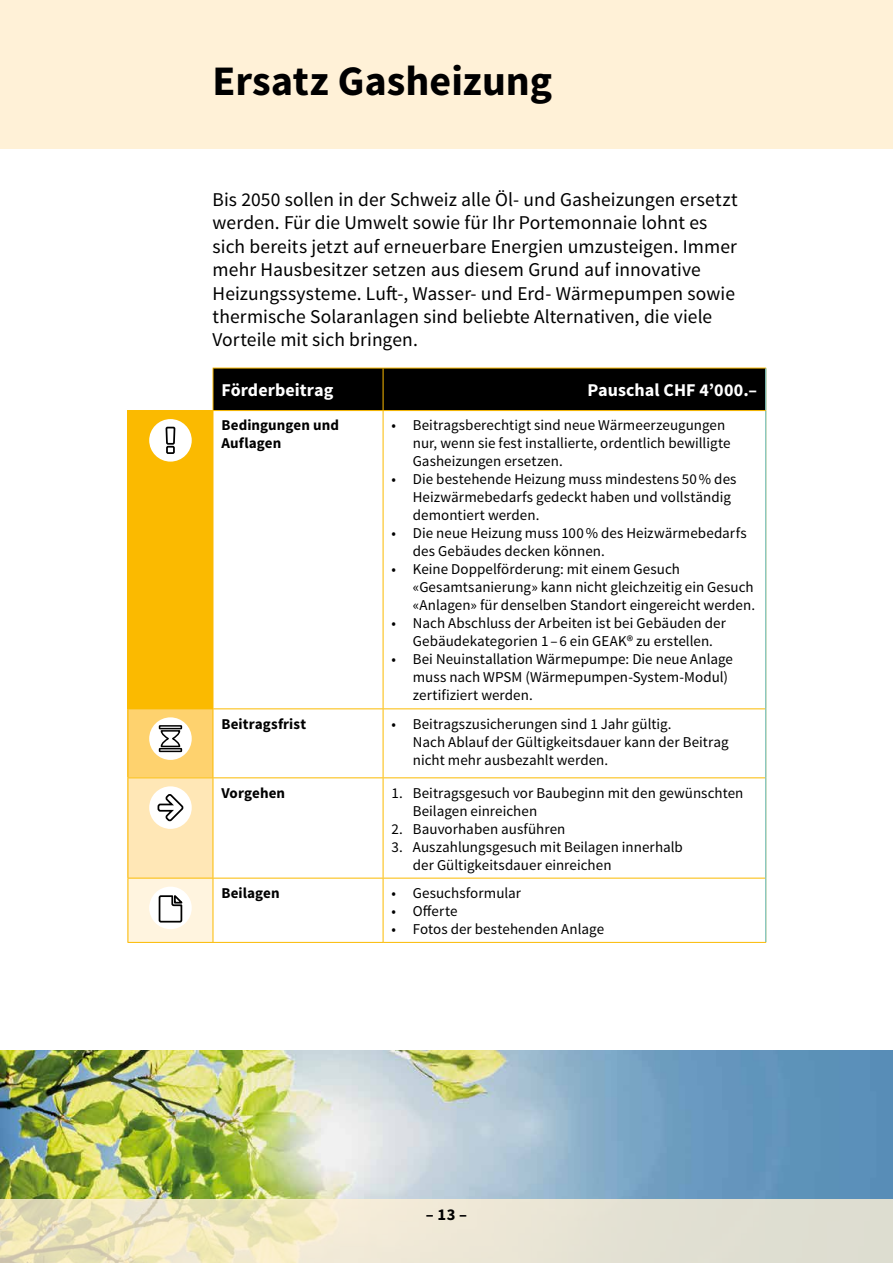
<style>
.page{position:relative;width:893px;height:1263px;background:#fff}
.page>*{position:absolute;margin:0;border:0;box-sizing:border-box;transform-origin:0 0}
.t1{font:700 42px "Source Sans Pro";color:#000}
.t2{font:19.5px/23.4px "Source Sans Pro";letter-spacing:.005em;color:#000}
.t3{font:700 18px "Source Sans Pro";letter-spacing:.005em;color:#fff}
.t4{font:700 16.5px "Source Sans Pro";color:#000}
.t5{font:15px/18px "Source Sans Pro";letter-spacing:.005em;color:#000}
.t6{font:700 15px/18px "Source Sans Pro";letter-spacing:.005em;color:#000}
</style>
<div class="page">
<img style="left:0;top:1050px;width:893px;height:149px">
<svg style="left:0;top:1199px;width:893px;height:64px;background:#e8e3cb"></svg>
<div style="left:0;top:0;width:893px;height:149px;background:#fff1d7"></div>
<div style="left:214px;top:369px;width:551px;height:41px;background:#000"></div>
<div style="left:128px;top:411px;width:85px;height:298px;background:#fbba00"></div>
<div style="left:128px;top:709px;width:85px;height:69px;background:#fed26e"></div>
<div style="left:128px;top:778px;width:85px;height:100px;background:#ffe7b6"></div>
<div style="left:128px;top:878px;width:85px;height:64px;background:#fff4df"></div>
<hr style="left:213px;top:368px;width:170px;height:1px;background:#fbba00">
<hr style="left:213px;top:368px;width:1px;height:42px;background:#fbba00">
<hr style="left:383px;top:368px;width:383px;height:1px;background:#fbba00">
<hr style="left:383px;top:368px;width:1px;height:42px;background:#fbba00">
<hr style="left:128px;top:410px;width:85px;height:1px;background:#fbba00">
<hr style="left:213px;top:410px;width:170px;height:1px;background:#fbba00">
<hr style="left:213px;top:411px;width:1px;height:297px;background:#fbba00">
<hr style="left:383px;top:410px;width:383px;height:1px;background:#fbba00">
<hr style="left:383px;top:411px;width:1px;height:297px;background:#fbba00">
<hr style="left:128px;top:709px;width:1px;height:68px;background:#fbba00">
<hr style="left:213px;top:708px;width:170px;height:1px;background:#fbba00">
<hr style="left:213px;top:709px;width:1px;height:68px;background:#fbba00">
<hr style="left:383px;top:708px;width:383px;height:1px;background:#fbba00">
<hr style="left:383px;top:709px;width:1px;height:68px;background:#fbba00">
<hr style="left:128px;top:777px;width:85px;height:1px;background:#fbba00">
<hr style="left:128px;top:778px;width:1px;height:100px;background:#fbba00">
<hr style="left:213px;top:777px;width:170px;height:1px;background:#fbba00">
<hr style="left:213px;top:778px;width:1px;height:100px;background:#fbba00">
<hr style="left:383px;top:777px;width:383px;height:1px;background:#fbba00">
<hr style="left:383px;top:778px;width:1px;height:100px;background:#fbba00">
<hr style="left:128px;top:878px;width:85px;height:1px;background:#fbba00">
<hr style="left:128px;top:878px;width:1px;height:64px;background:#fbba00">
<hr style="left:213px;top:878px;width:170px;height:1px;background:#fbba00">
<hr style="left:213px;top:878px;width:1px;height:64px;background:#fbba00">
<hr style="left:383px;top:878px;width:383px;height:1px;background:#fbba00">
<hr style="left:383px;top:878px;width:1px;height:64px;background:#fbba00">
<hr style="left:128px;top:942px;width:85px;height:1px;background:#fbba00">
<hr style="left:213px;top:942px;width:170px;height:1px;background:#fbba00">
<hr style="left:383px;top:942px;width:383px;height:1px;background:#fbba00">
<hr style="left:765px;top:368px;width:1px;height:42px;background:#5bc5f2">
<hr style="left:765px;top:411px;width:1px;height:298px;background:#5bc5f2">
<hr style="left:765px;top:709px;width:1px;height:69px;background:#5bc5f2">
<hr style="left:765px;top:778px;width:1px;height:100px;background:#5bc5f2">
<hr style="left:765px;top:878px;width:1px;height:64px;background:#5bc5f2">
<div style="left:149px;top:419px;width:43px;height:43px;background:#fff;border-radius:50%"></div>
<svg style="left:165px;top:426px;width:11px;height:28px"></svg>
<div style="left:149px;top:717px;width:43px;height:43px;background:#fff;border-radius:50%"></div>
<svg style="left:158px;top:725px;width:25px;height:28px"></svg>
<div style="left:149px;top:786px;width:43px;height:43px;background:#fff;border-radius:50%"></div>
<svg style="left:157px;top:794px;width:27px;height:28px"></svg>
<div style="left:149px;top:887px;width:43px;height:42px;background:#fff;border-radius:50%"></div>
<svg style="left:158px;top:895px;width:25px;height:28px"></svg>
<h1 class="t1" style="left:213px;top:54px;width:341px">Ersatz Gasheizung</h1>
<p class="t2" style="left:213px;top:188px;width:527px">Bis 2050 sollen in der Schweiz alle Öl- und Gasheizungen ersetzt werden. Für die Umwelt sowie für Ihr Portemonnaie lohnt es sich bereits jetzt auf erneuerbare Energien umzusteigen. Immer mehr Hausbesitzer setzen aus diesem Grund auf innovative Heizungssysteme. Luft-, Wasser- und Erd- Wärmepumpen sowie thermische Solaranlagen sind beliebte Alternativen, die viele Vorteile mit sich bringen.</p>
<p class="t3" style="left:221px;top:378px;width:113px">Förderbeitrag</p>
<p class="t3" style="left:587px;top:378px;width:171px">Pauschal CHF 4’000.–</p>
<p class="t6" style="left:221px;top:417px;width:119px">Bedingungen und<br>Auflagen</p>
<p class="t5" style="left:413px;top:417px;width:319px;text-indent:-21px">• Beitragsberechtigt sind neue Wärmeerzeugungen nur, wenn sie fest installierte, ordentlich bewilligte<br>Gasheizungen ersetzen.</p>
<p class="t5" style="left:413px;top:471px;width:325px;text-indent:-21px">• Die bestehende Heizung muss mindestens 50% des<br>Heizwärmebedarfs gedeckt haben und vollständig demontiert werden.</p>
<p class="t5" style="left:413px;top:525px;width:335px;text-indent:-21px">• Die neue Heizung muss 100% des Heizwärmebedarfs des Gebäudes decken können.</p>
<p class="t5" style="left:413px;top:561px;width:344px;text-indent:-21px">• Keine Doppelförderung: mit einem Gesuch «Gesamtsanierung» kann nicht gleichzeitig ein Gesuch «Anlagen» für denselben Standort eingereicht werden.</p>
<p class="t5" style="left:392px;top:615px;width:336px;text-align:center">• Nach Abschluss der Arbeiten ist bei Gebäuden der<br>Gebäudekategorien 1 – 6 ein GEAK® zu erstellen.</p>
<p class="t5" style="left:413px;top:651px;width:322px;text-indent:-21px">• Bei Neuinstallation Wärmepumpe: Die neue Anlage muss nach WPSM (Wärmepumpen-System-Modul) zertifiziert werden.</p>
<p class="t6" style="left:221px;top:715px;width:86px">Beitragsfrist</p>
<p class="t5" style="left:413px;top:715px;width:317px;text-indent:-21px">• Beitragszusicherungen sind 1 Jahr gültig.<br>Nach Ablauf der Gültigkeitsdauer kann der Beitrag nicht mehr ausbezahlt werden.</p>
<p class="t6" style="left:221px;top:784px;width:65px">Vorgehen</p>
<p class="t5" style="left:413px;top:784px;width:332px;text-indent:-21px">1. Beitragsgesuch vor Baubeginn mit den gewünschten<br>Beilagen einreichen</p>
<p class="t5" style="left:392px;top:820px;width:175px">2. Bauvorhaben ausführen</p>
<p class="t5" style="left:413px;top:838px;width:271px;text-indent:-21px">3. Auszahlungsgesuch mit Beilagen innerhalb der Gültigkeitsdauer einreichen</p>
<p class="t6" style="left:221px;top:884px;width:60px">Beilagen</p>
<p class="t5" style="left:392px;top:884px;width:131px">• Gesuchsformular</p>
<p class="t5" style="left:392px;top:902px;width:67px">• Offerte</p>
<p class="t5" style="left:392px;top:920px;width:214px">• Fotos der bestehenden Anlage</p>
<p class="t4" style="left:426px;top:1204px;width:43px">– 13 –</p>
</div>
